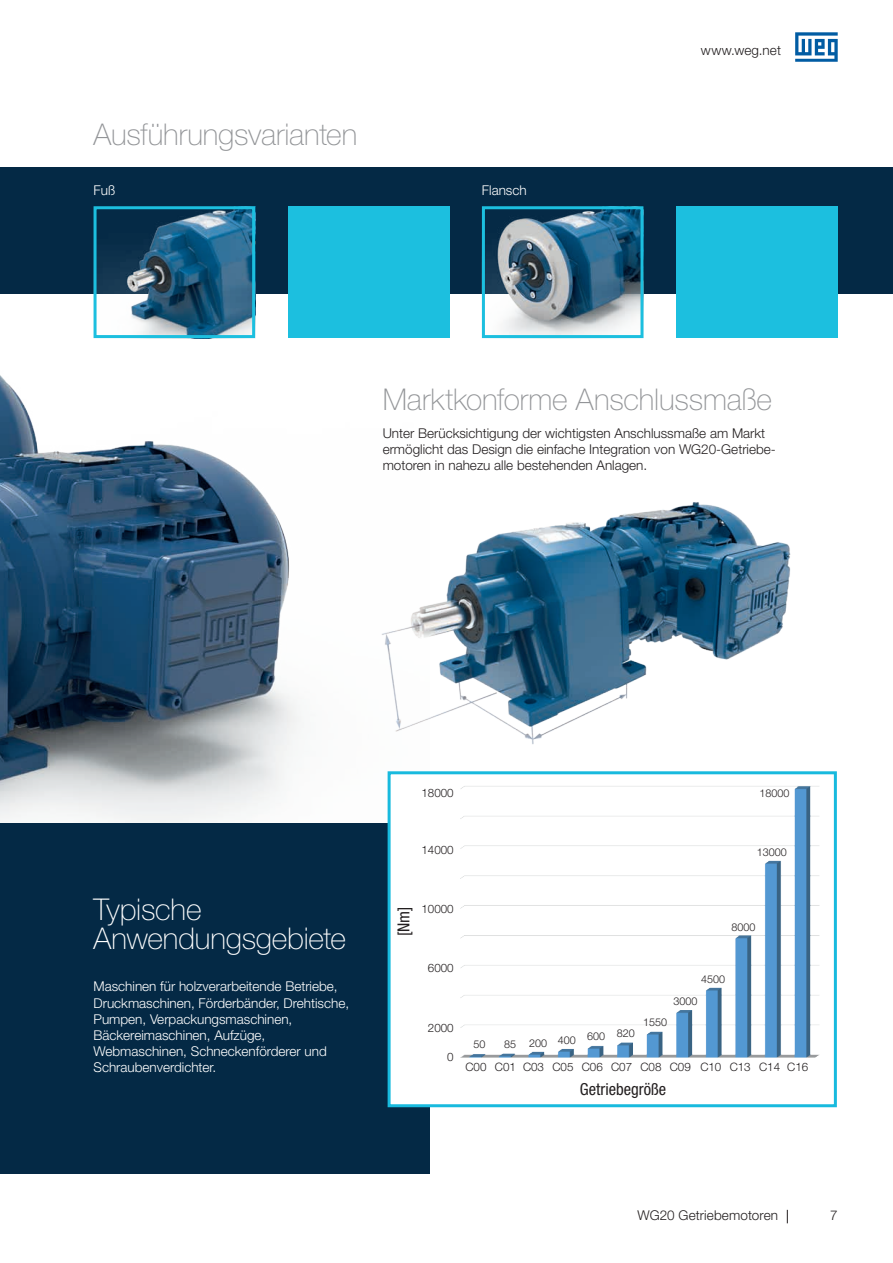
<style>
.page{position:relative;width:893px;height:1263px;background:#fff}
.page>*{position:absolute;margin:0;border:0;box-sizing:border-box;transform-origin:0 0}
.t1{font:100 30px "Helvetica Neue LT Pro";letter-spacing:-.005em;color:#939598}
.t2{font:100 30px/29.7px "Helvetica Neue LT Pro";letter-spacing:-.005em;color:#fff}
.t3{font:condensed 16.5px "Helvetica Neue LT Pro";color:#231f20}
.t4{font:300 13.5px/16.2px "Helvetica Neue LT Pro";color:#fff}
.t5{font:300 13.5px/16.2px "Helvetica Neue LT Pro";color:#231f20}
.t6{font:300 11.55px "Helvetica Neue LT Pro";color:#231f20}
.t7{font:300 10.8px "Helvetica Neue LT Pro";color:#231f20}
</style>
<div class="page">
<svg style="left:795px;top:32px;width:43px;height:30px"></svg>
<svg style="left:787px;top:1210px;width:1px;height:13px"></svg>
<img style="left:0;top:309px;width:388px;height:514px">
<div style="left:0;top:167px;width:893px;height:126px;background:#042945"></div>
<div style="left:0;top:823px;width:429px;height:351px;background:#042945"></div>
<div style="left:288px;top:206px;width:161px;height:132px;background:#1cbfdf"></div>
<img style="left:98px;top:210px;width:153px;height:124px">
<div style="left:94px;top:206px;width:161px;height:132px;border:3px solid #1cbfdf"></div>
<img style="left:343px;top:460px;width:448px;height:298px">
<div style="left:389px;top:773px;width:446px;height:333px;background:#fff"></div>
<img style="left:460px;top:786px;width:360px;height:272px">
<div style="left:388px;top:771px;width:449px;height:336px;border:3px solid #18bade"></div>
<img style="left:486px;top:210px;width:153px;height:124px">
<div style="left:482px;top:206px;width:161px;height:132px;border:3px solid #1cbfdf"></div>
<div style="left:676px;top:206px;width:162px;height:132px;background:#1cbfdf"></div>
<h1 class="t1" style="left:94px;top:116px;width:265px">Ausführungsvarianten</h1>
<p class="t4" style="left:94px;top:182px;width:23px">Fuß</p>
<p class="t4" style="left:482px;top:182px;width:46px">Flansch</p>
<p class="t5" style="left:701px;top:42px;width:82px">www.weg.net</p>
<h1 class="t1" style="left:383px;top:381px;width:391px">Marktkonforme Anschlussmaße</h1>
<p class="t5" style="left:383px;top:424px;width:395px">Unter Berücksichtigung der wichtigsten Anschlussmaße am Markt ermöglicht das Design die einfache Integration von WG20-Getriebe&shy;motoren in nahezu alle bestehenden Anlagen.</p>
<h1 class="t2" style="left:94px;top:894px;width:254px">Typische<br>Anwendungsgebiete</h1>
<p class="t4" style="left:94px;top:978px;width:257px">Maschinen für holzverarbeitende Betriebe, Druckmaschinen, Förderbänder, Drehtische, Pumpen, Verpackungsmaschinen, Bäckereimaschinen, Aufzüge, Webmaschinen, Schneckenförderer und Schraubenverdichter.</p>
<p class="t6" style="left:421px;top:786px;width:34px">18000</p>
<p class="t7" style="left:759px;top:786px;width:31px">18000</p>
<p class="t6" style="left:421px;top:843px;width:34px">14000</p>
<p class="t7" style="left:757px;top:846px;width:31px">13000</p>
<p class="t3" style="left:394px;top:936px;width:31px;rotate:-90deg">[Nm]</p>
<p class="t6" style="left:421px;top:901px;width:34px">10000</p>
<p class="t6" style="left:428px;top:961px;width:27px">6000</p>
<p class="t6" style="left:428px;top:1021px;width:27px">2000</p>
<p class="t6" style="left:447px;top:1049px;width:8px">0</p>
<p class="t7" style="left:731px;top:920px;width:25px">8000</p>
<p class="t7" style="left:701px;top:972px;width:25px">4500</p>
<p class="t7" style="left:674px;top:994px;width:25px">3000</p>
<p class="t7" style="left:474px;top:1038px;width:13px">50</p>
<p class="t7" style="left:504px;top:1033px;width:132px">85 200 400 600 820</p>
<p class="t7" style="left:643px;top:1015px;width:25px">1550</p>
<p class="t6" style="left:465px;top:1060px;width:198px">C00 C01 C03 C05 C06 C07 C08</p>
<p class="t6" style="left:670px;top:1060px;width:53px">C09 C10</p>
<p class="t3" style="left:580px;top:1079px;width:88px">Getriebegröße</p>
<p class="t6" style="left:730px;top:1060px;width:80px">C13 C14 C16</p>
<p class="t5" style="left:638px;top:1207px;width:142px">WG20 Getriebemotoren</p>
<p class="t5" style="left:830px;top:1207px;width:9px">7</p>
</div>
